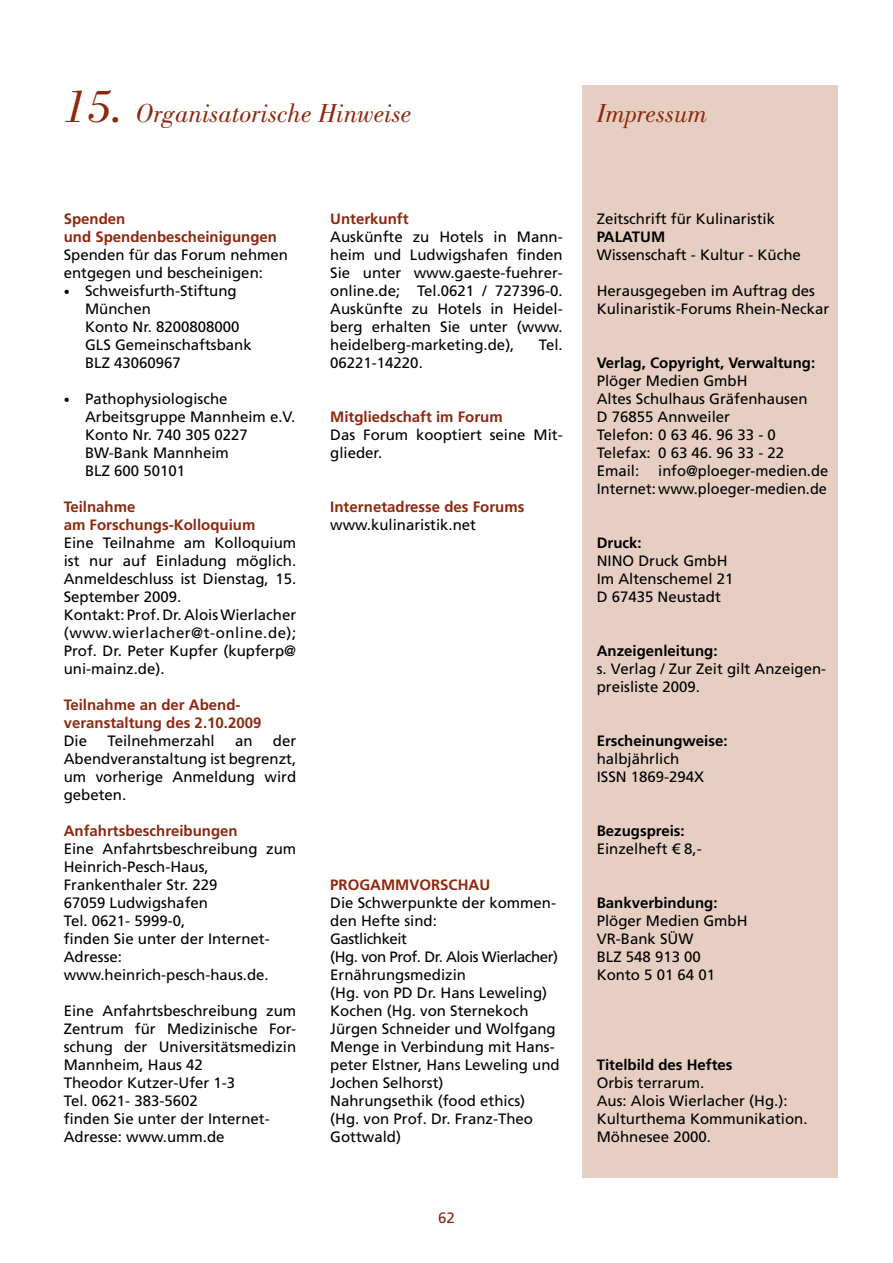
<style>
.page{position:relative;width:893px;height:1263px;background:#fff}
.page>*{position:absolute;margin:0;border:0;box-sizing:border-box;transform-origin:0 0}
.t1{font:italic 27px "Bodoni";color:#8e280f}
.t2{font:15px/18px "Frutiger LT";color:#000}
.t3{font:700 15px/18px "Frutiger LT";color:#8e280f}
.t4{font:700 15px "Frutiger LT";color:#000}
.t5{font:15px "Frutiger LT";color:#8e280f}
.s1{font-size:48px}
.s2{font-size:12px}
</style>
<div class="page">
<div style="left:583px;top:85px;width:255px;height:1093px;background:#e6cfc2"></div>
<h1 class="t1" style="left:64px;top:98px;width:349px"><span class="s1">15.</span> Organisatorische Hinweise</h1>
<p class="t3" style="left:64px;top:210px;width:215px">Spenden<br>und Spendenbescheinigungen</p>
<p class="t2" style="left:64px;top:246px;width:226px">Spenden für das Forum nehmen entgegen und bescheinigen:</p>
<p class="t2" style="left:85px;top:282px;width:168px;text-indent:-21px"><span class="s2">•</span> Schweisfurth-Stiftung<br>München<br>Konto Nr. 8200808000<br>GLS Gemeinschaftsbank<br>BLZ 43060967</p>
<p class="t2" style="left:85px;top:390px;width:212px;text-indent:-21px"><span class="s2">•</span> Pathophysiologische<br>Arbeitsgruppe Mannheim e.V.<br>Konto Nr. 740 305 0227<br>BW-Bank Mannheim<br>BLZ 600 50101</p>
<p class="t3" style="left:64px;top:498px;width:193px">Teilnahme<br>am Forschungs-Kolloquium</p>
<p class="t2" style="left:64px;top:534px;width:234px">Eine Teilnahme am Kolloquium ist nur auf Einladung möglich.<br>Anmeldeschluss ist Dienstag, 15.<br>September 2009.<br>Kontakt: Prof. Dr. Alois Wierlacher (www.wierlacher@t-online.de);<br>Prof. Dr. Peter Kupfer (kupferp@ uni-mainz.de).</p>
<p class="t3" style="left:64px;top:696px;width:199px">Teilnahme an der Abend&shy;veranstaltung des 2.10.2009</p>
<p class="t2" style="left:64px;top:732px;width:25px">Die</p>
<p class="t2" style="left:107px;top:732px;width:109px">Teilnehmerzahl</p>
<p class="t2" style="left:235px;top:732px;width:19px">an</p>
<p class="t2" style="left:64px;top:732px;width:234px;text-align:justify;text-indent:209px">der Abendveranstaltung ist begrenzt, um vorherige Anmeldung wird gebeten.</p>
<p class="t3" style="left:64px;top:822px;width:175px">Anfahrtsbeschreibungen</p>
<p class="t2" style="left:64px;top:840px;width:234px">Eine Anfahrtsbeschreibung zum<br>Heinrich-Pesch-Haus,<br>Frankenthaler Str. 229<br>67059 Ludwigshafen<br>Tel. 0621- 5999-0,<br>finden Sie unter der Internet-<br>Adresse: www.heinrich-pesch-haus.de.</p>
<p class="t2" style="left:64px;top:1002px;width:234px">Eine Anfahrtsbeschreibung zum<br>Zentrum für Medizinische For&shy;schung der Universitätsmedizin<br>Mannheim, Haus 42<br>Theodor Kutzer-Ufer 1-3<br>Tel. 0621- 383-5602<br>finden Sie unter der Internet-<br>Adresse: www.umm.de</p>
<p class="t3" style="left:330px;top:210px;width:80px">Unterkunft</p>
<p class="t2" style="left:330px;top:228px;width:234px;text-align:justify">Auskünfte zu Hotels in Mann&shy;heim und Ludwigshafen finden Sie unter www.gaeste-fuehrer&shy;online.de; Tel.0621 / 727396-0.<br>Auskünfte zu Hotels in Heidel&shy;berg erhalten Sie unter (www. heidelberg-marketing.de),</p>
<p class="t2" style="left:539px;top:336px;width:25px">Tel.</p>
<p class="t2" style="left:330px;top:354px;width:94px">06221-14220.</p>
<p class="t3" style="left:330px;top:408px;width:174px">Mitgliedschaft im Forum</p>
<p class="t2" style="left:330px;top:426px;width:234px">Das Forum kooptiert seine Mit&shy;glieder.</p>
<p class="t3" style="left:330px;top:498px;width:196px">Internetadresse des Forums</p>
<p class="t2" style="left:330px;top:516px;width:147px">www.kulinaristik.net</p>
<p class="t3" style="left:330px;top:876px;width:161px">PROGAMMVORSCHAU</p>
<p class="t2" style="left:330px;top:894px;width:231px">Die Schwerpunkte der kommen&shy;den Hefte sind:<br>Gastlichkeit<br>(Hg. von Prof. Dr. Alois Wierlacher)<br>Ernährungsmedizin<br>(Hg. von PD Dr. Hans Leweling)<br>Kochen (Hg. von Sternekoch<br>Jürgen Schneider und Wolfgang<br>Menge in Verbindung mit Hans&shy;peter Elstner, Hans Leweling und<br>Jochen Selhorst)<br>Nahrungsethik (food ethics)<br>(Hg. von Prof. Dr. Franz-Theo<br>Gottwald)</p>
<p class="t5" style="left:438px;top:1209px;width:18px">62</p>
<h1 class="t1" style="left:597px;top:98px;width:112px">Impressum</h1>
<p class="t2" style="left:597px;top:210px;width:180px">Zeitschrift für Kulinaristik</p>
<p class="t4" style="left:597px;top:228px;width:70px">PALATUM</p>
<p class="t2" style="left:597px;top:246px;width:206px">Wissenschaft - Kultur - Küche</p>
<p class="t2" style="left:597px;top:282px;width:234px">Herausgegeben im Auftrag des<br>Kulinaristik-Forums Rhein-Neckar</p>
<p class="t4" style="left:597px;top:354px;width:220px">Verlag, Copyright, Verwaltung:</p>
<p class="t2" style="left:597px;top:372px;width:212px">Plöger Medien GmbH<br>Altes Schulhaus Gräfenhausen<br>D 76855 Annweiler<br>Telefon: 0 63 46. 96 33 - 0<br>Telefax: 0 63 46. 96 33 - 22<br>Email:</p>
<p class="t2" style="left:597px;top:462px;width:233px;text-align:right">info@ploeger-medien.de<br>Internet: www.ploeger-medien.de</p>
<p class="t4" style="left:597px;top:534px;width:46px">Druck:</p>
<p class="t2" style="left:597px;top:552px;width:138px">NINO Druck GmbH<br>Im Altenschemel 21<br>D 67435 Neustadt</p>
<p class="t4" style="left:597px;top:642px;width:122px">Anzeigenleitung:</p>
<p class="t2" style="left:597px;top:660px;width:231px">s. Verlag / Zur Zeit gilt Anzeigen&shy;preisliste 2009.</p>
<p class="t4" style="left:597px;top:732px;width:132px">Erscheinungweise:</p>
<p class="t2" style="left:597px;top:750px;width:109px">halbjährlich<br>ISSN 1869-294X</p>
<p class="t4" style="left:597px;top:822px;width:90px">Bezugspreis:</p>
<p class="t2" style="left:597px;top:840px;width:107px">Einzelheft € 8,-</p>
<p class="t4" style="left:597px;top:894px;width:122px">Bankverbindung:</p>
<p class="t2" style="left:597px;top:912px;width:152px">Plöger Medien GmbH<br>VR-Bank SÜW<br>BLZ 548 913 00<br>Konto 5 01 64 01</p>
<p class="t4" style="left:597px;top:1056px;width:137px">Titelbild des Heftes</p>
<p class="t2" style="left:597px;top:1074px;width:212px">Orbis terrarum.<br>Aus: Alois Wierlacher (Hg.):<br>Kulturthema Kommunikation.<br>Möhnesee 2000.</p>
</div>
